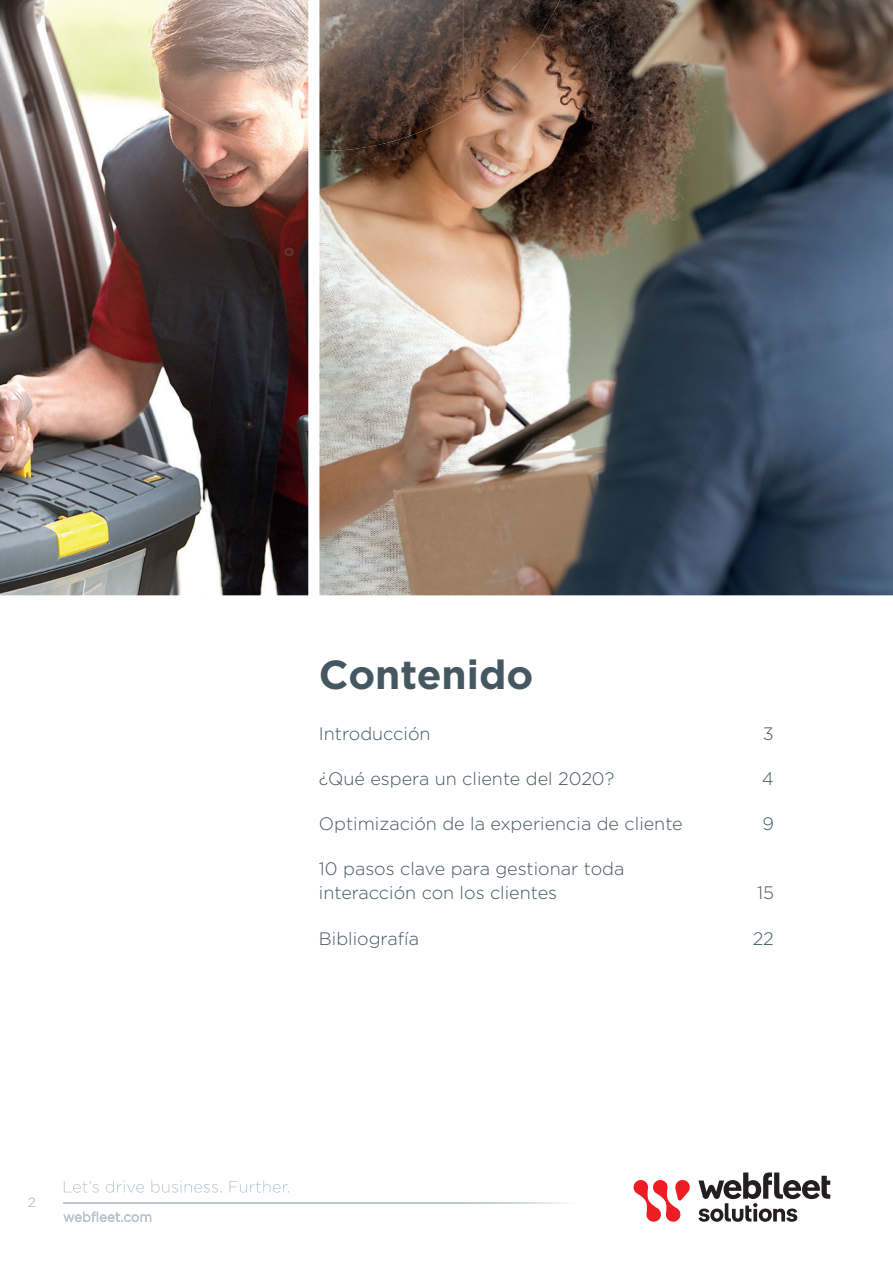
<style>
.page{position:relative;width:893px;height:1263px;background:#fff}
.page>*{position:absolute;margin:0;border:0;box-sizing:border-box;transform-origin:0 0}
.t1{font:700 40.5px "Gotham";color:#455760}
.t2{font:300 18px/24px "Gotham";color:#455760}
.t3{font:13.5px "Gotham";color:#bbc6cd}
</style>
<div class="page">
<svg style="left:64px;top:1212px;width:87px;height:10px"></svg>
<svg style="left:64px;top:1180px;width:225px;height:13px"></svg>
<svg style="left:698px;top:1172px;width:132px;height:50px"></svg>
<svg style="left:633px;top:1180px;width:57px;height:42px"></svg>
<svg style="left:64px;top:1203px;width:502px;height:1px"></svg>
<img style="left:0;top:0;width:308px;height:595px">
<img style="left:319px;top:0;width:574px;height:595px">
<svg style="left:308px;top:0;width:1px;height:151px"></svg>
<img style="left:84px;top:0;width:224px;height:151px">
<img style="left:319px;top:0;width:145px;height:151px">
<img style="left:463px;top:0;width:97px;height:101px">
<img style="left:463px;top:101px;width:14px;height:9px">
<p class="t3" style="left:28px;top:1194px;width:10px">2</p>
<h1 class="t1" style="left:319px;top:647px;width:216px">Contenido</h1>
<p class="t2" style="left:319px;top:721px;width:113px">Introducción</p>
<p class="t2" style="left:763px;top:721px;width:12px">3</p>
<p class="t2" style="left:319px;top:766px;width:297px">¿Qué espera un cliente del 2020?</p>
<p class="t2" style="left:762px;top:766px;width:13px">4</p>
<p class="t2" style="left:319px;top:811px;width:365px">Optimización de la experiencia de cliente</p>
<p class="t2" style="left:762px;top:811px;width:13px">9</p>
<p class="t2" style="left:319px;top:856px;width:307px">10 pasos clave para gestionar toda interacción con los clientes</p>
<p class="t2" style="left:757px;top:880px;width:18px">15</p>
<p class="t2" style="left:319px;top:926px;width:102px">Bibliografía</p>
<p class="t2" style="left:753px;top:926px;width:23px">22</p>
</div>
